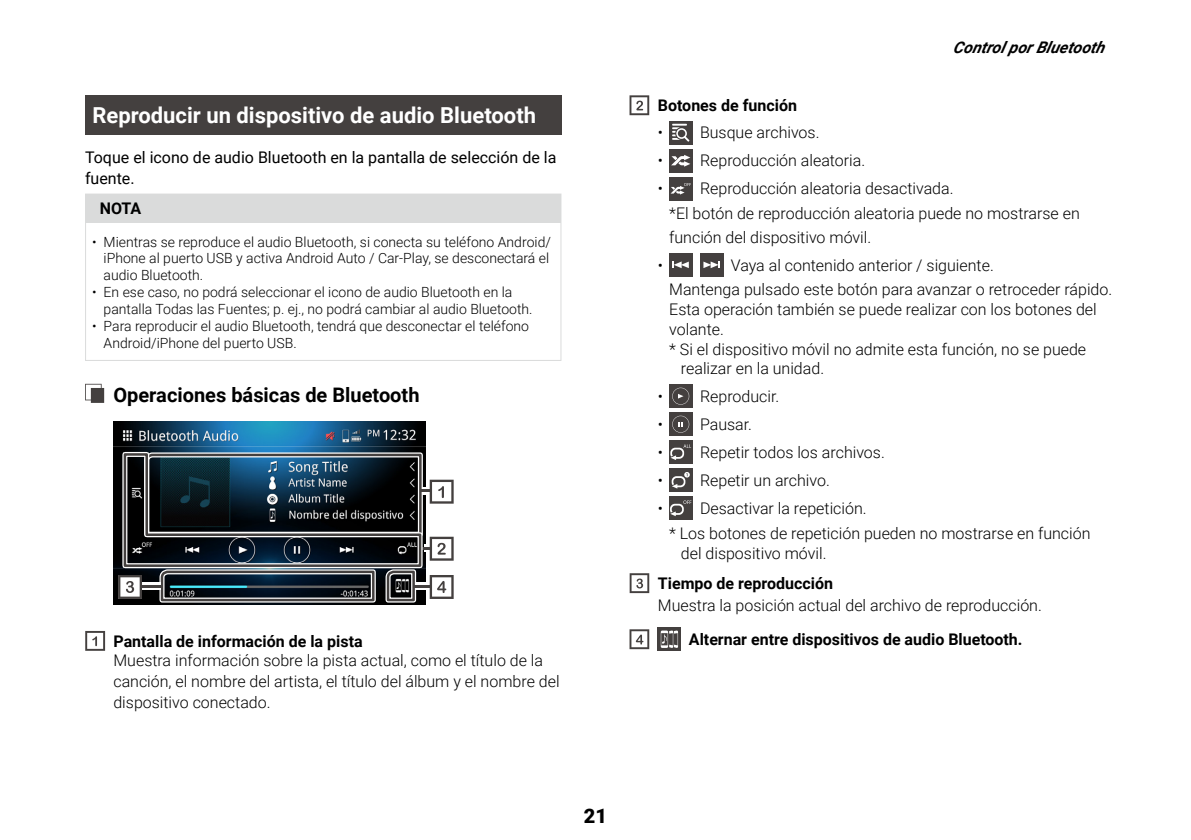
<style>
.page{position:relative;width:1191px;height:840px;background:#fff}
.page>*{position:absolute;margin:0;border:0;box-sizing:border-box;transform-origin:0 0}
.t1{font:700 22px "Roboto";color:#fff}
.t2{font:700 20px "Roboto";color:#000}
.t3{font:900 20px "Roboto";color:#000}
.t4{font:300 16px/21px "Roboto";color:#000}
.t5{font:700 16px "Roboto";color:#000}
.t6{font:16px/21px "Roboto";color:#000}
.t7{font:italic 700 16px "Roboto";color:#000}
.t8{font:300 14px/16.8px "Roboto";color:#000}
</style>
<div class="page">
<div style="left:85px;top:95px;width:476px;height:39px;background:#44403f"></div>
<svg style="left:85px;top:383px;width:19px;height:19px"></svg>
<svg style="left:85px;top:631px;width:20px;height:19px"></svg>
<img style="left:113px;top:421px;width:312px;height:183px">
<svg style="left:118px;top:449px;width:335px;height:155px;background:#3c474f"></svg>
<svg style="left:629px;top:95px;width:20px;height:20px"></svg>
<div style="left:669px;top:121px;width:23px;height:23px;background:#44403f"></div>
<svg style="left:672px;top:124px;width:17px;height:18px"></svg>
<div style="left:669px;top:149px;width:23px;height:23px;background:#44403f"></div>
<svg style="left:671px;top:155px;width:19px;height:11px"></svg>
<div style="left:669px;top:177px;width:23px;height:23px;background:#44403f"></div>
<svg style="left:670px;top:183px;width:21px;height:11px"></svg>
<div style="left:669px;top:253px;width:23px;height:23px;background:#44403f"></div>
<svg style="left:672px;top:261px;width:17px;height:7px"></svg>
<div style="left:700px;top:253px;width:23px;height:23px;background:#44403f"></div>
<svg style="left:703px;top:261px;width:16px;height:7px"></svg>
<div style="left:669px;top:384px;width:23px;height:23px;background:#44403f"></div>
<svg style="left:672px;top:387px;width:17px;height:17px"></svg>
<div style="left:669px;top:412px;width:23px;height:23px;background:#44403f"></div>
<svg style="left:672px;top:415px;width:17px;height:17px"></svg>
<div style="left:669px;top:440px;width:23px;height:23px;background:#44403f"></div>
<svg style="left:670px;top:444px;width:21px;height:16px"></svg>
<div style="left:669px;top:468px;width:23px;height:23px;background:#44403f"></div>
<svg style="left:671px;top:472px;width:19px;height:16px"></svg>
<div style="left:669px;top:496px;width:23px;height:23px;background:#44403f"></div>
<svg style="left:670px;top:500px;width:21px;height:16px"></svg>
<div style="left:85px;top:193px;width:476px;height:168px;border:1px solid #dadbdb"></div>
<div style="left:86px;top:194px;width:475px;height:28px;background:#dadbdb"></div>
<svg style="left:629px;top:573px;width:20px;height:19px"></svg>
<svg style="left:629px;top:629px;width:20px;height:19px"></svg>
<svg style="left:658px;top:627px;width:23px;height:23px"></svg>
<svg style="left:661px;top:630px;width:17px;height:17px"></svg>
<h1 class="t1" style="left:92px;top:99px;width:445px">Reproducir un dispositivo de audio Bluetooth</h1>
<p class="t6" style="left:85px;top:146px;width:473px">Toque el icono de audio Bluetooth en la pantalla de selección de la fuente.</p>
<p class="t5" style="left:100px;top:197px;width:43px">NOTA</p>
<p class="t8" style="left:104px;top:232px;width:449px;text-indent:-11px">• Mientras se reproduce el audio Bluetooth, si conecta su teléfono Android/ iPhone al puerto USB y activa Android Auto / Car-Play, se desconectará el audio Bluetooth.</p>
<p class="t8" style="left:104px;top:283px;width:430px;text-indent:-11px">• En ese caso, no podrá seleccionar el icono de audio Bluetooth en la pantalla Todas las Fuentes; p. ej., no podrá cambiar al audio Bluetooth.</p>
<p class="t8" style="left:104px;top:316px;width:427px;text-indent:-11px">• Para reproducir el audio Bluetooth, tendrá que desconectar el teléfono<br>Android/iPhone del puerto USB.</p>
<p class="t2" style="left:113px;top:380px;width:308px">Operaciones básicas de Bluetooth</p>
<p class="t5" style="left:113px;top:629px;width:251px">Pantalla de información de la pista</p>
<p class="t4" style="left:113px;top:648px;width:448px">Muestra información sobre la pista actual, como el título de la canción, el nombre del artista, el título del álbum y el nombre del dispositivo conectado.</p>
<p class="t3" style="left:584px;top:801px;width:25px">21</p>
<p class="t7" style="left:953px;top:36px;width:158px">ControlporBluetooth</p>
<p class="t5" style="left:658px;top:94px;width:141px">Botones de función</p>
<p class="t4" style="left:658px;top:121px;width:163px">• Busque archivos.</p>
<p class="t4" style="left:658px;top:149px;width:209px">• Reproducción aleatoria.</p>
<p class="t4" style="left:669px;top:176px;width:412px;line-height:24.2px;text-indent:-11px">• Reproducción aleatoria desactivada.<br>*El botón de reproducción aleatoria puede no mostrarse en función del dispositivo móvil.</p>
<p class="t4" style="left:658px;top:253px;width:7px">•</p>
<p class="t4" style="left:669px;top:252px;width:444px;line-height:24.4px;text-indent:62px">Vaya al contenido anterior / siguiente.<br>Mantenga pulsado este botón para avanzar o retroceder rápido.</p>
<p class="t4" style="left:669px;top:298px;width:429px">Esta operación también se puede realizar con los botones del</p>
<p class="t4" style="left:669px;top:318px;width:56px">volante.</p>
<p class="t4" style="left:669px;top:338px;width:418px">* Si el dispositivo móvil no admite esta función, no se puede</p>
<p class="t4" style="left:681px;top:357px;width:145px">realizar en la unidad.</p>
<p class="t4" style="left:658px;top:385px;width:123px">• Reproducir.</p>
<p class="t4" style="left:658px;top:413px;width:96px">• Pausar.</p>
<p class="t4" style="left:658px;top:441px;width:228px">• Repetir todos los archivos.</p>
<p class="t4" style="left:658px;top:469px;width:173px">• Repetir un archivo.</p>
<p class="t4" style="left:669px;top:495px;width:423px;line-height:24.4px;text-indent:-11px">• Desactivar la repetición.<br>* Los botones de repetición pueden no mostrarse en función</p>
<p class="t4" style="left:681px;top:541px;width:147px">del dispositivo móvil.</p>
<p class="t5" style="left:658px;top:571px;width:177px">Tiempo de reproducción</p>
<p class="t4" style="left:658px;top:593px;width:385px">Muestra la posición actual del archivo de reproducción.</p>
<p class="t5" style="left:689px;top:627px;width:335px">Alternar entre dispositivos de audio Bluetooth.</p>
</div>
